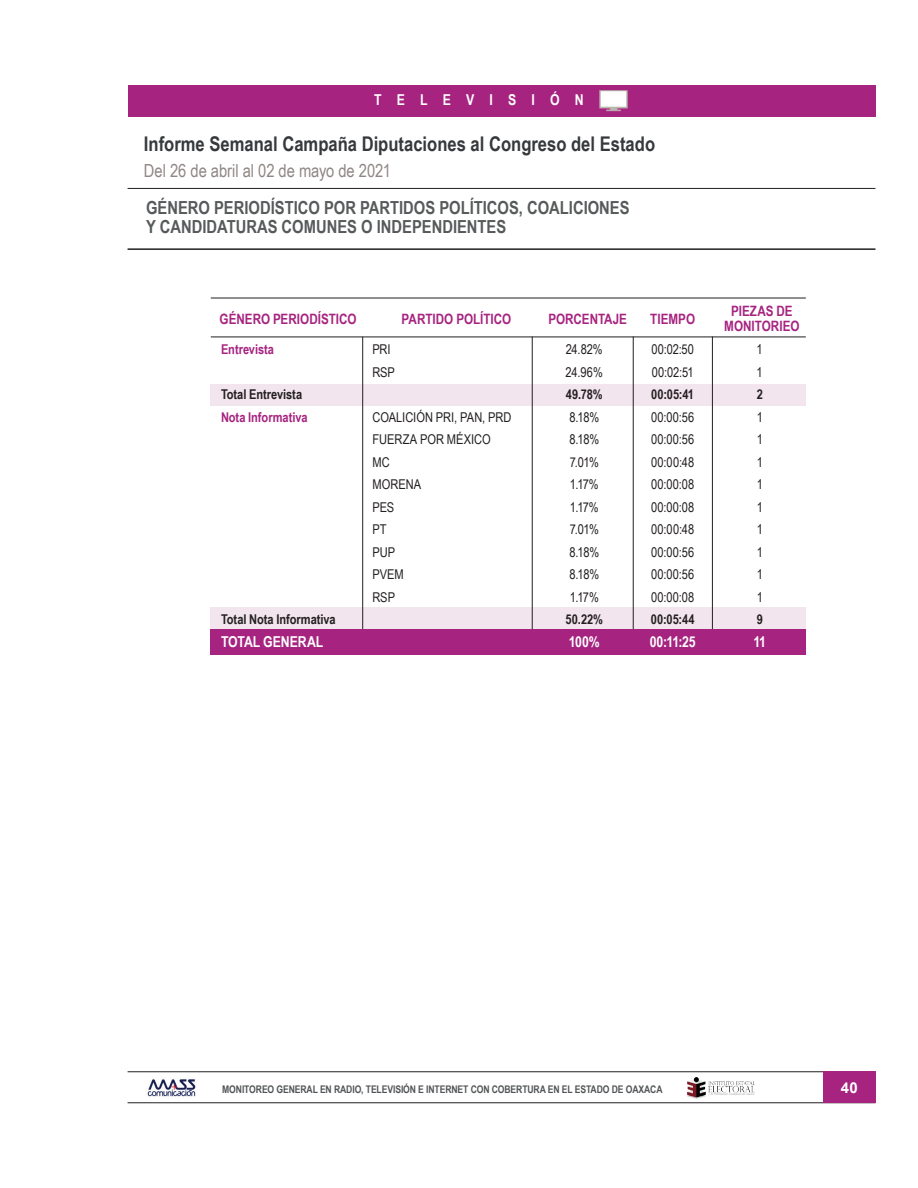
<style>
.page{position:relative;width:918px;height:1188px;background:#fff}
.page>*{position:absolute;margin:0;border:0;box-sizing:border-box;transform-origin:0 0}
.t1{font:700 20.25px "Arial Narrow";color:#36393c}
.t2{font:700 18px/19.5px "Arial Narrow";color:#575a5b}
.t3{font:18px "Arial Narrow";letter-spacing:-.005em;color:#908785}
.t4{font:700 15px "Arial Narrow";letter-spacing:-.005em;color:#fff}
.t5{font:700 15px "Arial Narrow";letter-spacing:1.01em;color:#fff}
.t6{font:700 15px "Arial";color:#fff}
.t7{font:700 14.25px/15px "Arial Narrow";color:#a62380;text-align:center}
.t8{font:13.5px "Arial Narrow";letter-spacing:.005em;color:#231f20}
.t9{font:700 13.5px "Arial Narrow";letter-spacing:-.005em;color:#231f20}
.t10{font:700 13.5px "Arial Narrow";letter-spacing:-.005em;color:#a62380}
.t11{font:700 10.5px "Arial Narrow";letter-spacing:-.01em;color:#515456}
</style>
<div class="page">
<hr style="left:128px;top:1072px;width:747px;height:1px;background:#231f20">
<hr style="left:128px;top:1103px;width:747px;height:1px;background:#231f20">
<div style="left:823px;top:1072px;width:52px;height:31px;background:#a62380"></div>
<img style="left:147px;top:1079px;width:49px;height:18px">
<img style="left:687px;top:1077px;width:68px;height:22px">
<hr style="left:128px;top:248px;width:747px;height:2px;background:#231f20">
<hr style="left:128px;top:188px;width:747px;height:1px;background:#231f20">
<div style="left:128px;top:85px;width:747px;height:31px;background:#a62380"></div>
<img style="left:599px;top:90px;width:29px;height:22px">
<div style="left:211px;top:608px;width:595px;height:21px;background:#f2e5ed"></div>
<div style="left:211px;top:384px;width:595px;height:21px;background:#f2e5ed"></div>
<hr style="left:211px;top:298px;width:595px;height:1px;background:#231f20">
<hr style="left:211px;top:337px;width:595px;height:1px;background:#231f20">
<hr style="left:633px;top:337px;width:1px;height:305px;background:#231f20">
<hr style="left:532px;top:337px;width:1px;height:305px;background:#231f20">
<hr style="left:712px;top:337px;width:1px;height:305px;background:#231f20">
<hr style="left:362px;top:337px;width:1px;height:305px;background:#231f20">
<div style="left:211px;top:629px;width:595px;height:26px;background:#a62380"></div>
<p class="t5" style="left:374px;top:88px;width:211px">TELEVISIÓN</p>
<h1 class="t1" style="left:144px;top:128px;width:513px">Informe Semanal Campaña Diputaciones al Congreso del Estado</h1>
<h2 class="t3" style="left:144px;top:158px;width:249px">Del 26 de abril al 02 de mayo de 2021</h2>
<h2 class="t2" style="left:146px;top:197px;width:485px">GÉNERO PERIODÍSTICO POR PARTIDOS POLÍTICOS, COALICIONES<br>Y CANDIDATURAS COMUNES O INDEPENDIENTES</h2>
<p class="t7" style="left:401px;top:311px;width:111px">PARTIDO POLÍTICO</p>
<p class="t7" style="left:724px;top:303px;width:77px">PIEZAS DE<br>MONITORIEO</p>
<p class="t7" style="left:220px;top:311px;width:139px">GÉNERO PERIODÍSTICO</p>
<p class="t7" style="left:548px;top:311px;width:80px">PORCENTAJE</p>
<p class="t7" style="left:650px;top:311px;width:46px">TIEMPO</p>
<p class="t10" style="left:221px;top:339px;width:55px">Entrevista</p>
<p class="t8" style="left:372px;top:339px;width:20px">PRI</p>
<p class="t8" style="left:566px;top:339px;width:38px">24.82%</p>
<p class="t8" style="left:651px;top:339px;width:44px">00:02:50</p>
<p class="t8" style="left:757px;top:339px;width:8px">1</p>
<p class="t8" style="left:372px;top:362px;width:24px">RSP</p>
<p class="t8" style="left:566px;top:362px;width:39px">24.96%</p>
<p class="t8" style="left:652px;top:362px;width:43px">00:02:51</p>
<p class="t8" style="left:757px;top:362px;width:8px">1</p>
<p class="t9" style="left:221px;top:384px;width:83px">Total Entrevista</p>
<p class="t9" style="left:566px;top:384px;width:38px">49.78%</p>
<p class="t9" style="left:651px;top:384px;width:44px">00:05:41</p>
<p class="t9" style="left:757px;top:384px;width:8px">2</p>
<p class="t10" style="left:221px;top:407px;width:88px">Nota Informativa</p>
<p class="t8" style="left:372px;top:407px;width:141px">COALICIÓN PRI, PAN, PRD</p>
<p class="t8" style="left:569px;top:407px;width:31px">8.18%</p>
<p class="t8" style="left:651px;top:407px;width:45px">00:00:56</p>
<p class="t8" style="left:757px;top:407px;width:8px">1</p>
<p class="t8" style="left:372px;top:429px;width:120px">FUERZA POR MÉXICO</p>
<p class="t8" style="left:569px;top:429px;width:31px">8.18%</p>
<p class="t8" style="left:651px;top:429px;width:45px">00:00:56</p>
<p class="t8" style="left:757px;top:429px;width:8px">1</p>
<p class="t8" style="left:372px;top:452px;width:19px">MC</p>
<p class="t8" style="left:570px;top:452px;width:31px">7.01%</p>
<p class="t8" style="left:651px;top:452px;width:44px">00:00:48</p>
<p class="t8" style="left:757px;top:452px;width:8px">1</p>
<p class="t8" style="left:372px;top:474px;width:50px">MORENA</p>
<p class="t8" style="left:570px;top:474px;width:31px">1.17%</p>
<p class="t8" style="left:651px;top:474px;width:45px">00:00:08</p>
<p class="t8" style="left:757px;top:474px;width:8px">1</p>
<p class="t8" style="left:372px;top:497px;width:23px">PES</p>
<p class="t8" style="left:570px;top:497px;width:31px">1.17%</p>
<p class="t8" style="left:651px;top:497px;width:45px">00:00:08</p>
<p class="t8" style="left:757px;top:497px;width:8px">1</p>
<p class="t8" style="left:372px;top:519px;width:16px">PT</p>
<p class="t8" style="left:570px;top:519px;width:31px">7.01%</p>
<p class="t8" style="left:651px;top:519px;width:44px">00:00:48</p>
<p class="t8" style="left:757px;top:519px;width:8px">1</p>
<p class="t8" style="left:372px;top:542px;width:24px">PUP</p>
<p class="t8" style="left:569px;top:542px;width:31px">8.18%</p>
<p class="t8" style="left:651px;top:542px;width:45px">00:00:56</p>
<p class="t8" style="left:757px;top:542px;width:8px">1</p>
<p class="t8" style="left:372px;top:564px;width:33px">PVEM</p>
<p class="t8" style="left:569px;top:564px;width:31px">8.18%</p>
<p class="t8" style="left:651px;top:564px;width:45px">00:00:56</p>
<p class="t8" style="left:757px;top:564px;width:8px">1</p>
<p class="t8" style="left:372px;top:587px;width:24px">RSP</p>
<p class="t8" style="left:570px;top:587px;width:31px">1.17%</p>
<p class="t8" style="left:651px;top:587px;width:45px">00:00:08</p>
<p class="t8" style="left:757px;top:587px;width:8px">1</p>
<p class="t9" style="left:221px;top:609px;width:116px">Total Nota Informativa</p>
<p class="t9" style="left:566px;top:609px;width:39px">50.22%</p>
<p class="t9" style="left:651px;top:609px;width:45px">00:05:44</p>
<p class="t9" style="left:757px;top:609px;width:8px">9</p>
<p class="t4" style="left:221px;top:630px;width:104px">TOTAL GENERAL</p>
<p class="t4" style="left:569px;top:630px;width:32px">100%</p>
<p class="t4" style="left:650px;top:630px;width:47px">00:11:25</p>
<p class="t4" style="left:753px;top:630px;width:14px">11</p>
<p class="t11" style="left:222px;top:1081px;width:442px">MONITOREO GENERAL EN RADIO, TELEVISIÓN E INTERNET CON COBERTURA EN EL ESTADO DE OAXACA</p>
<p class="t6" style="left:841px;top:1077px;width:18px">40</p>
</div>
